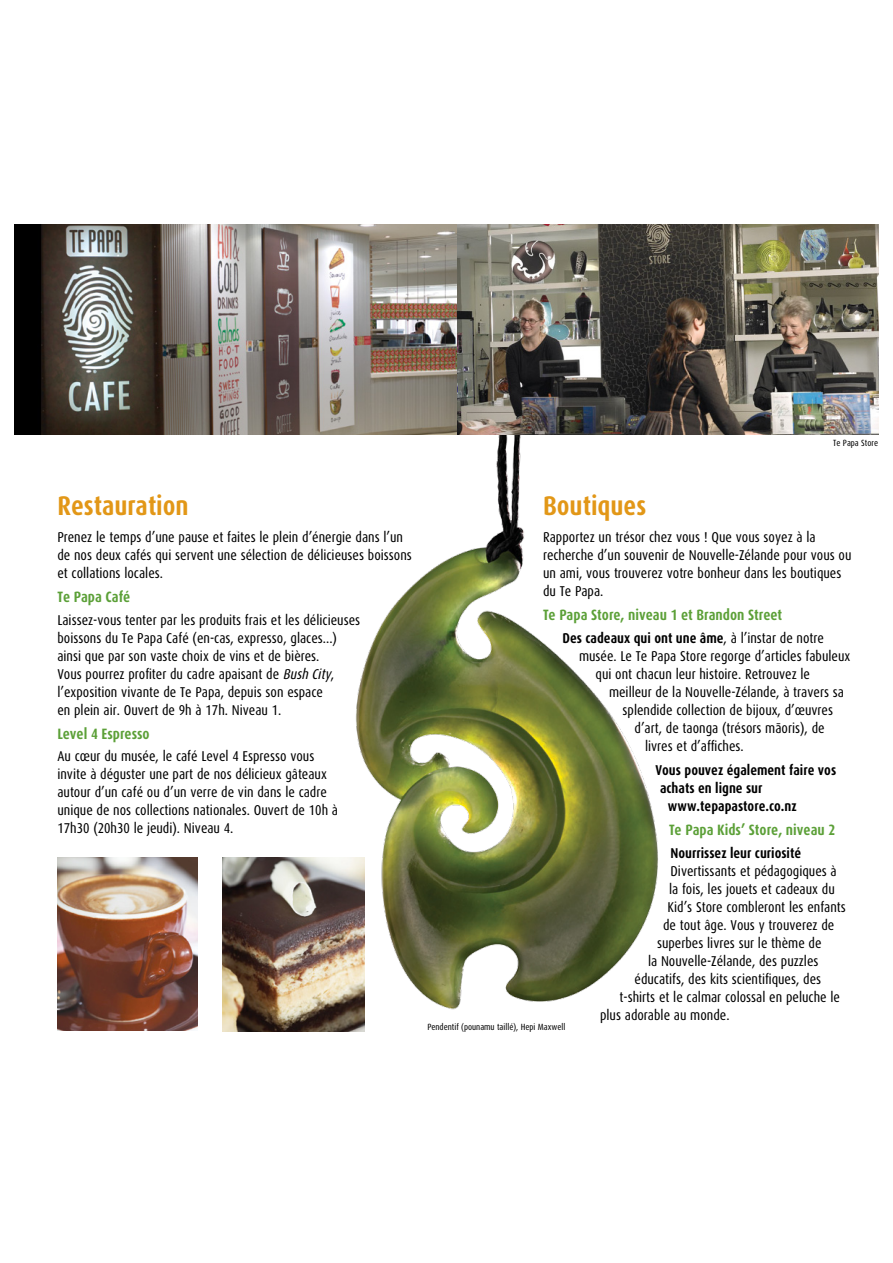
<style>
.page{position:relative;width:893px;height:1263px;background:#fff}
.page>*{position:absolute;margin:0;border:0;box-sizing:border-box;transform-origin:0 0}
.Headers__Orange__ter{font:700 27px "Dax Cond Mac";color:#e29717}
.SubHeads__Green__sec{font:700 15px "Dax Cond Mac";color:#5ca038}
._9_5_12_5_BODY____Pa{font:14.25px/18px "Dax Cond Mac";color:#000}
._9_5_12_5_BODY____Pa-2{font:700 14.25px "Dax Cond Mac";color:#000}
.Caption_aligned_left{font:9px "Dax Cond Mac";color:#000}
.Caption_aligned_righ{font:9px "Dax Cond Mac";color:#000}
.s1{font-style:italic}
.s2{font-weight:400}
</style>
<div class="page">
<img style="left:328px;top:435px;width:330px;height:596px">
<img style="left:15px;top:224px;width:863px;height:211px">
<img style="left:57px;top:858px;width:141px;height:173px">
<img style="left:222px;top:858px;width:142px;height:173px">
<p class="Caption_aligned_righ" style="left:833px;top:438px;width:46px">Te Papa Store</p>
<p class="Headers__Orange__ter" style="left:57px;top:491px;width:133px">Restauration</p>
<p class="_9_5_12_5_BODY____Pa" style="left:57px;top:528px;width:356px">Prenez le temps d’une pause et faites le plein d’énergie dans l’un de nos deux cafés qui servent une sélection de délicieuses boissons et collations locales.</p>
<p class="SubHeads__Green__sec" style="left:57px;top:589px;width:75px">Te Papa Café</p>
<p class="_9_5_12_5_BODY____Pa" style="left:57px;top:611px;width:304px">Laissez-vous tenter par les produits frais et les délicieuses boissons du Te Papa Café (en-cas, expresso, glaces...) ainsi que par son vaste choix de vins et de bières.<br>Vous pourrez profiter du cadre apaisant de <span class="s1">Bush City</span>, l’exposition vivante de Te Papa, depuis son espace<br>en plein air. Ouvert de 9h à 17h. Niveau 1.</p>
<p class="SubHeads__Green__sec" style="left:57px;top:725px;width:94px">Level 4 Espresso</p>
<p class="_9_5_12_5_BODY____Pa" style="left:57px;top:747px;width:282px">Au cœur du musée, le café Level 4 Espresso vous invite à déguster une part de nos délicieux gâteaux autour d’un café ou d’un verre de vin dans le cadre unique de nos collections nationales. Ouvert de 10h à 17h30 (20h30 le jeudi). Niveau 4.</p>
<p class="Headers__Orange__ter" style="left:543px;top:491px;width:105px">Boutiques</p>
<p class="_9_5_12_5_BODY____Pa" style="left:543px;top:528px;width:310px">Rapportez un trésor chez vous ! Que vous soyez à la recherche d’un souvenir de Nouvelle-Zélande pour vous ou un ami, vous trouverez votre bonheur dans les boutiques du Te Papa.</p>
<p class="SubHeads__Green__sec" style="left:543px;top:607px;width:241px">Te Papa Store, niveau 1 et Brandon Street</p>
<p class="_9_5_12_5_BODY____Pa-2" style="left:562px;top:630px;width:263px">Des cadeaux qui ont une âme<span class="s2">, à l’instar de notre</span></p>
<p class="_9_5_12_5_BODY____Pa" style="left:579px;top:647px;width:273px">musée. Le Te Papa Store regorge d’articles fabuleux</p>
<p class="_9_5_12_5_BODY____Pa" style="left:595px;top:665px;width:216px">qui ont chacun leur histoire. Retrouvez le</p>
<p class="_9_5_12_5_BODY____Pa" style="left:609px;top:683px;width:236px">meilleur de la Nouvelle-Zélande, à travers sa</p>
<p class="_9_5_12_5_BODY____Pa" style="left:622px;top:701px;width:212px">splendide collection de bijoux, d’œuvres</p>
<p class="_9_5_12_5_BODY____Pa" style="left:634px;top:719px;width:192px">d’art, de taonga (trésors mäoris), de</p>
<p class="_9_5_12_5_BODY____Pa" style="left:645px;top:737px;width:100px">livres et d’affiches.</p>
<p class="_9_5_12_5_BODY____Pa-2" style="left:655px;top:762px;width:182px">Vous pouvez également faire vos</p>
<p class="_9_5_12_5_BODY____Pa-2" style="left:660px;top:780px;width:104px">achats en ligne sur</p>
<p class="_9_5_12_5_BODY____Pa-2" style="left:668px;top:798px;width:130px">www.tepapastore.co.nz</p>
<p class="SubHeads__Green__sec" style="left:669px;top:822px;width:168px">Te Papa Kids’ Store, niveau 2</p>
<p class="_9_5_12_5_BODY____Pa-2" style="left:670px;top:845px;width:132px">Nourrissez leur curiosité</p>
<p class="_9_5_12_5_BODY____Pa" style="left:670px;top:862px;width:168px">Divertissants et pédagogiques à</p>
<p class="_9_5_12_5_BODY____Pa" style="left:669px;top:880px;width:167px">la fois, les jouets et cadeaux du</p>
<p class="_9_5_12_5_BODY____Pa" style="left:667px;top:898px;width:180px">Kid’s Store combleront les enfants</p>
<p class="_9_5_12_5_BODY____Pa" style="left:663px;top:916px;width:173px">de tout âge. Vous y trouverez de</p>
<p class="_9_5_12_5_BODY____Pa" style="left:657px;top:934px;width:166px">superbes livres sur le thème de</p>
<p class="_9_5_12_5_BODY____Pa" style="left:648px;top:952px;width:172px">la Nouvelle-Zélande, des puzzles</p>
<p class="_9_5_12_5_BODY____Pa" style="left:634px;top:970px;width:188px">éducatifs, des kits scientifiques, des</p>
<p class="_9_5_12_5_BODY____Pa" style="left:619px;top:988px;width:222px">t-shirts et le calmar colossal en peluche le</p>
<p class="_9_5_12_5_BODY____Pa" style="left:600px;top:1006px;width:131px">plus adorable au monde.</p>
<p class="Caption_aligned_left" style="left:427px;top:1022px;width:140px">Pendentif (pounamu taillé), Hepi Maxwell</p>
</div>
